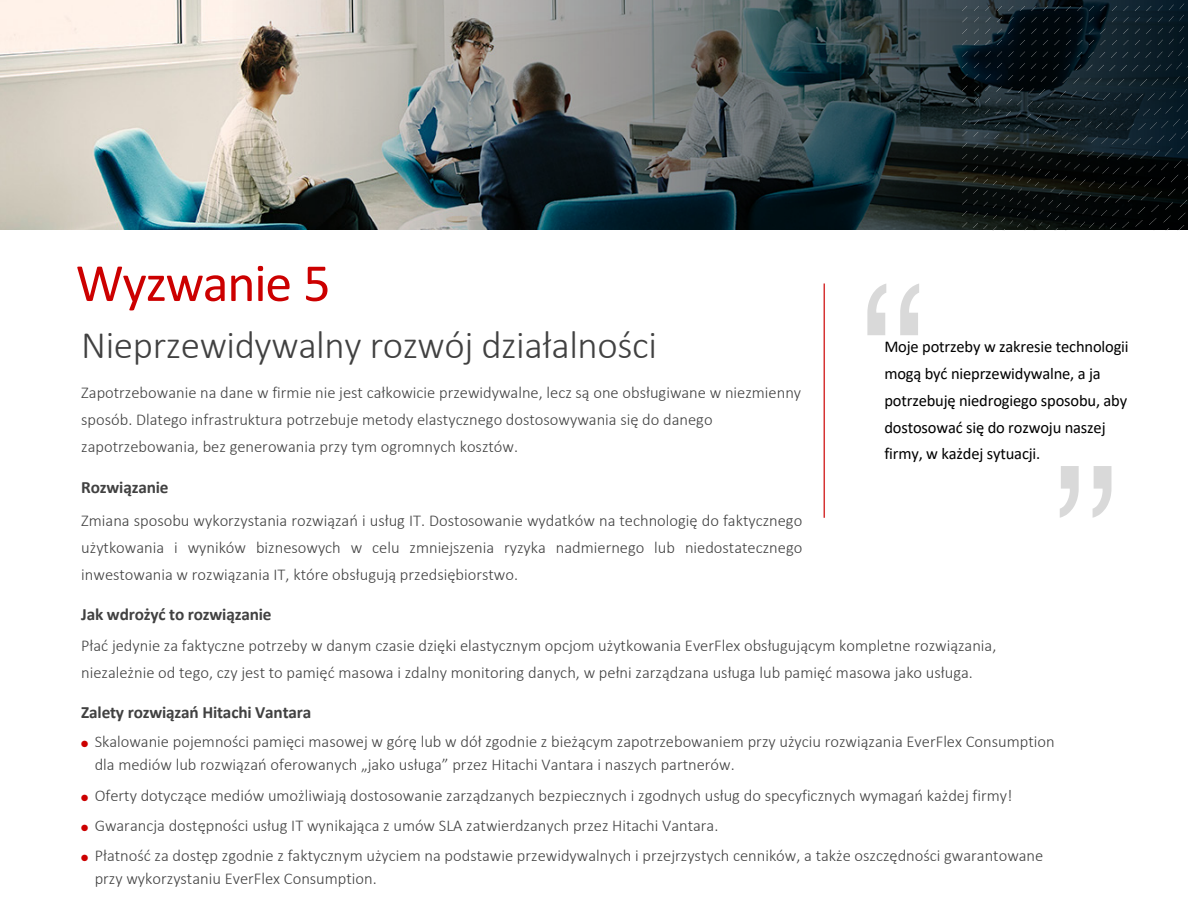
<style>
.page{position:relative;width:1188px;height:918px;background:#fff}
.page>*{position:absolute;margin:0;border:0;box-sizing:border-box;transform-origin:0 0}
.t1{font:54px "Calibri";letter-spacing:-.025em;color:#c00}
.t2{font:300 39px "Calibri";letter-spacing:-.01em;color:#414141}
.t3{font:700 17.25px "Calibri";letter-spacing:-.01em;color:#414141}
.t4{font:300 16.5px/27px "Calibri";color:#414141}
.t5{font:16.5px/27px "Calibri";letter-spacing:-.01em;color:#000101}
.s1{color:#c00}
</style>
<div class="page">
<hr style="left:824px;top:284px;width:1px;height:234px;background:#d63333">
<svg style="left:1060px;top:466px;width:52px;height:52px"></svg>
<svg style="left:867px;top:284px;width:52px;height:51px"></svg>
<img style="left:0;top:0;width:232px;height:229px">
<img style="left:232px;top:0;width:730px;height:229px">
<img style="left:962px;top:0;width:226px;height:231px">
<h1 class="t1" style="left:76px;top:245px;width:256px">Wyzwanie 5</h1>
<h2 class="t2" style="left:81px;top:321px;width:577px">Nieprzewidywalny rozwój działalności</h2>
<p class="t4" style="left:81px;top:378px;width:721px">Zapotrzebowanie na dane w firmie nie jest całkowicie przewidywalne, lecz są one obsługiwane w niezmienny sposób. Dlatego infrastruktura potrzebuje metody elastycznego dostosowywania się do danego zapotrzebowania, bez generowania przy tym ogromnych kosztów.</p>
<p class="t3" style="left:81px;top:475px;width:89px">Rozwiązanie</p>
<p class="t4" style="left:81px;top:507px;width:723px;text-align:justify">Zmiana sposobu wykorzystania rozwiązań i usług IT. Dostosowanie wydatków na technologię do faktycznego użytkowania i wyników biznesowych w celu zmniejszenia ryzyka nadmiernego lub niedostatecznego inwestowania w rozwiązania IT, które obsługują przedsiębiorstwo.</p>
<p class="t3" style="left:81px;top:602px;width:192px">Jak wdrożyć to rozwiązanie</p>
<p class="t5" style="left:884px;top:332px;width:246px">Moje potrzeby w zakresie technologii mogą być nieprzewidywalne, a ja potrzebuję niedrogiego sposobu, aby dostosować się do rozwoju naszej firmy, w każdej sytuacji.</p>
<p class="t4" style="left:81px;top:632px;width:917px">Płać jedynie za faktyczne potrzeby w danym czasie dzięki elastycznym opcjom użytkowania EverFlex obsługującym kompletne rozwiązania, niezależnie od tego, czy jest to pamięć masowa i zdalny monitoring danych, w pełni zarządzana usługa lub pamięć masowa jako usługa.</p>
<p class="t3" style="left:81px;top:700px;width:232px">Zalety rozwiązań Hitachi Vantara</p>
<p class="t4" style="left:95px;top:730px;width:961px;line-height:23.1px;text-indent:-13px"><span class="s1">●</span> Skalowanie pojemności pamięci masowej w górę lub w dół zgodnie z bieżącym zapotrzebowaniem przy użyciu rozwiązania EverFlex Consumption dla mediów lub rozwiązań oferowanych „jako usługa” przez Hitachi Vantara i naszych partnerów.</p>
<p class="t4" style="left:81px;top:781px;width:933px"><span class="s1">●</span> Oferty dotyczące mediów umożliwiają dostosowanie zarządzanych bezpiecznych i zgodnych usług do specyficznych wymagań każdej firmy!</p>
<p class="t4" style="left:81px;top:812px;width:639px"><span class="s1">●</span> Gwarancja dostępności usług IT wynikająca z umów SLA zatwierdzanych przez Hitachi Vantara.</p>
<p class="t4" style="left:95px;top:844px;width:950px;line-height:23.1px;text-indent:-13px"><span class="s1">●</span> Płatność za dostęp zgodnie z faktycznym użyciem na podstawie przewidywalnych i przejrzystych cenników, a także oszczędności gwarantowane przy wykorzystaniu EverFlex Consumption.</p>
</div>
